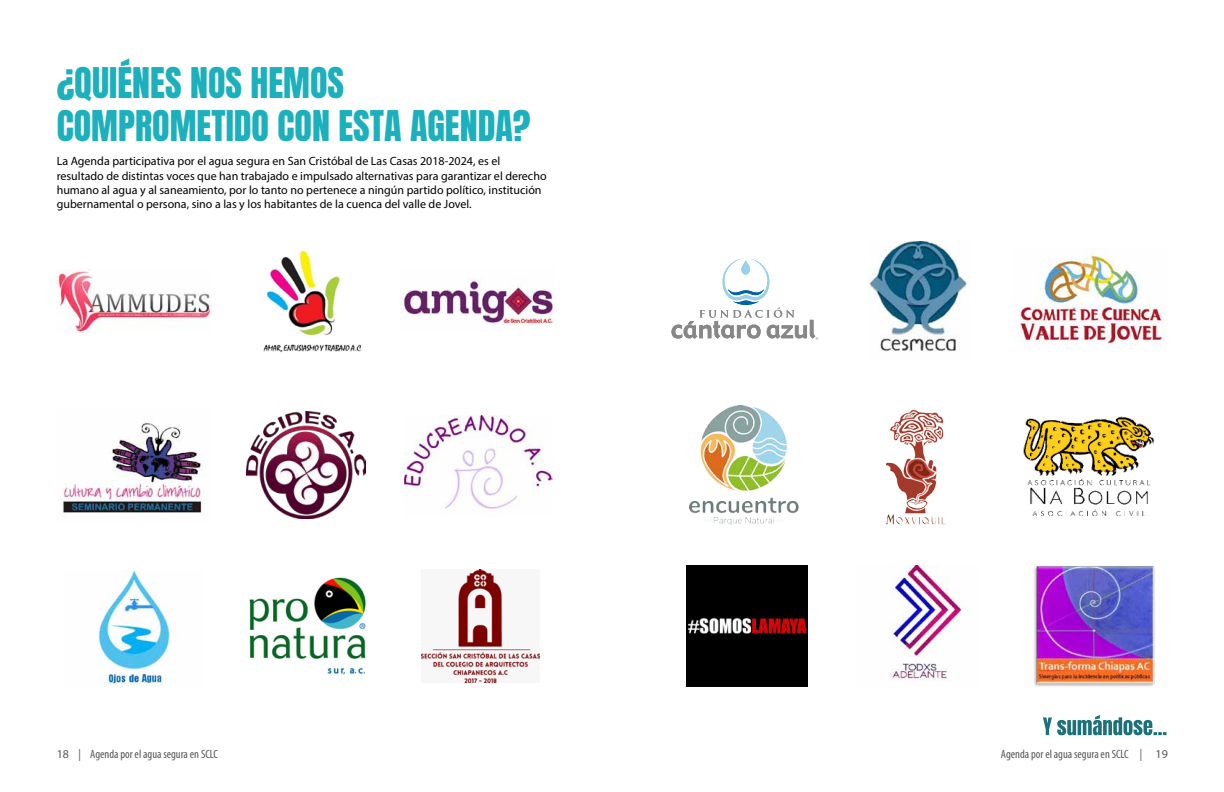
<style>
.page{position:relative;width:1224px;height:792px;background:#fff}
.page>*{position:absolute;margin:0;border:0;box-sizing:border-box;transform-origin:0 0}
.t1{font:36px/43.2px "Anton";color:#1cb0bd}
.t2{font:12px/14.4px "Myriad Pro";color:#000}
.t3{font:condensed 12px "Myriad Pro";color:#575756}
.t4{font:4.4px "Century";color:#878787}
.s1{font-stretch:normal}
.s2{font-stretch:normal;color:#000}
</style>
<div class="page">
<img style="left:62px;top:423px;width:143px;height:90px">
<img style="left:246px;top:412px;width:120px;height:107px">
<img style="left:1015px;top:255px;width:150px;height:92px">
<img style="left:57px;top:269px;width:155px;height:63px">
<img style="left:869px;top:242px;width:99px;height:109px">
<img style="left:263px;top:250px;width:98px;height:103px">
<img style="left:1034px;top:566px;width:121px;height:121px">
<img style="left:891px;top:566px;width:71px;height:114px">
<img style="left:98px;top:571px;width:73px;height:115px">
<img style="left:249px;top:577px;width:117px;height:98px">
<img style="left:422px;top:570px;width:117px;height:113px">
<img style="left:1024px;top:416px;width:131px;height:100px">
<svg style="left:672px;top:259px;width:143px;height:80px"></svg>
<img style="left:886px;top:409px;width:60px;height:116px">
<img style="left:405px;top:415px;width:147px;height:94px">
<img style="left:690px;top:405px;width:109px;height:119px">
<svg style="left:1043px;top:715px;width:124px;height:20px"></svg>
<img style="left:401px;top:279px;width:155px;height:46px">
<img style="left:686px;top:566px;width:121px;height:121px">
<h1 class="t1" style="left:57px;top:64px;width:475px">¿QUIÉNES NOS HEMOS<br>COMPROMETIDO CON ESTA AGENDA?</h1>
<p class="t2" style="left:57px;top:154px;width:491px">La Agenda participativa por el agua segura en San Cristóbal de Las Casas 2018-2024, es el resultado de distintas voces que han trabajado e impulsado alternativas para garantizar el derecho humano al agua y al saneamiento, por lo tanto no pertenece a ningún partido político, institución gubernamental o persona, sino a las y los habitantes de la cuenca del valle de Jovel.</p>
<p class="t4" style="left:815px;top:335px;width:5px">®</p>
<p class="t3" style="left:57px;top:747px;width:163px"><span class="s1">18</span> | Agenda por el agua segura en SCLC</p>
<p class="t3" style="left:1001px;top:747px;width:168px">Agenda por el agua segura en SCLC | <span class="s1">19</span></p>
<p class="t3" style="left:57px;top:749px;width:155px"><span class="s2">18</span> <span class="s1">|</span> Agenda por el agua segura en SCLC</p>
<p class="t3" style="left:1015px;top:749px;width:155px">Agenda por el agua segura en SCLC <span class="s1">|</span> <span class="s2">19</span></p>
</div>
